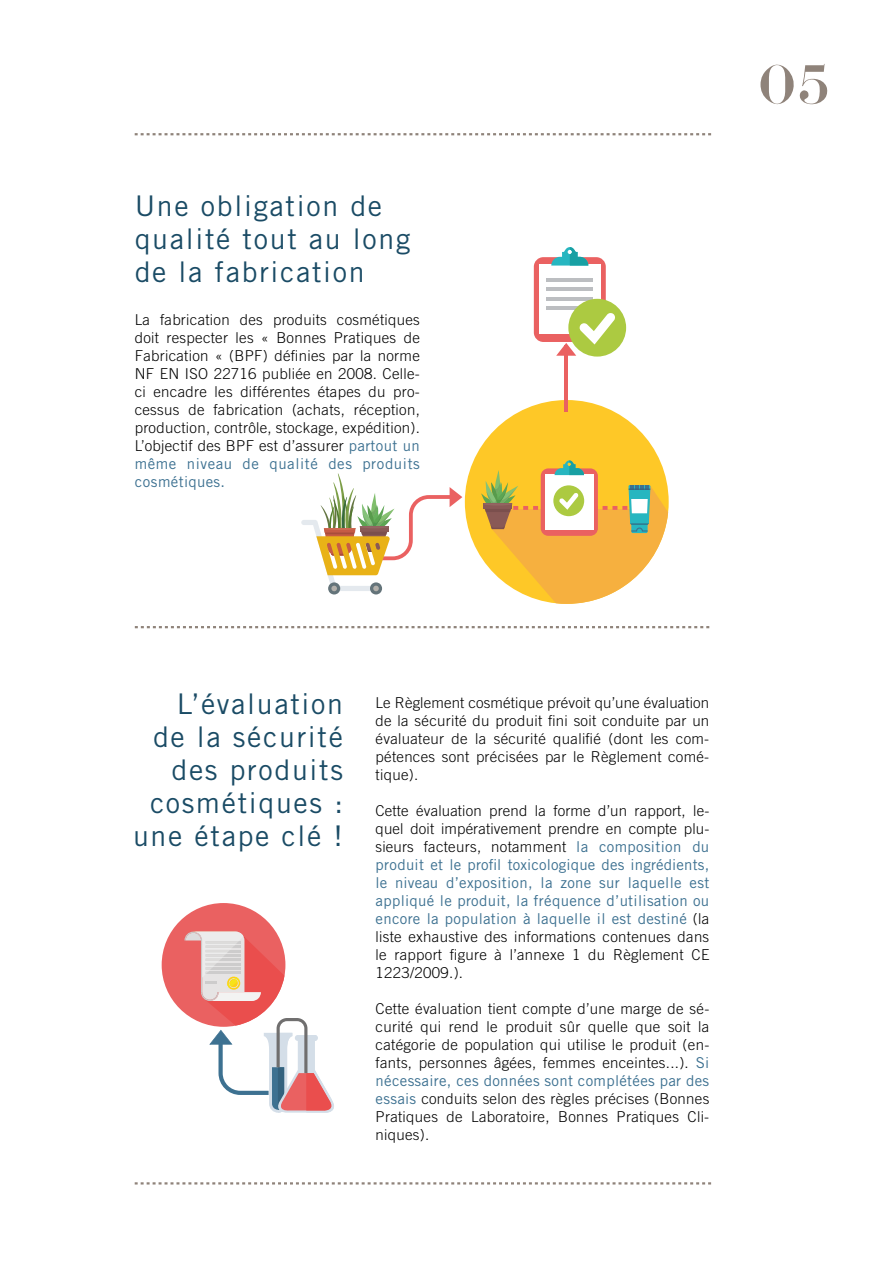
<style>
.page{position:relative;width:893px;height:1263px;background:#fff}
.page>*{position:absolute;margin:0;border:0;box-sizing:border-box;transform-origin:0 0}
.t1{font:52.5px "Adonis";color:#8f837a}
.t2{font:28.5px/33px "Trade Gothic";letter-spacing:.06em;color:#1a4b65}
.t3{font:300 15px/18px "Trade Gothic";letter-spacing:.02em;color:#000;text-align:justify}
.s1{font-weight:400;color:#3d7191}
</style>
<div class="page">
<svg style="left:135px;top:626px;width:574px;height:2px"></svg>
<svg style="left:135px;top:1182px;width:576px;height:2px"></svg>
<svg style="left:135px;top:133px;width:576px;height:2px"></svg>
<div style="left:162px;top:903px;width:123px;height:124px;background:#ea6161;border-radius:50%"></div>
<svg style="left:184px;top:932px;width:150px;height:181px"></svg>
<div style="left:465px;top:400px;width:204px;height:204px;background:#fec827;border-radius:50%"></div>
<hr style="left:564px;top:346px;width:4px;height:66px;background:#ea6161">
<div style="left:534px;top:257px;width:72px;height:85px;background:#ea6161;border-radius:10px"></div>
<div style="left:539px;top:264px;width:61px;height:70px;background:#fff"></div>
<svg style="left:551px;top:247px;width:37px;height:19px"></svg>
<hr style="left:546px;top:278px;width:46px;height:3px;background:#bcbec1">
<hr style="left:546px;top:288px;width:46px;height:3px;background:#bcbec1">
<hr style="left:546px;top:297px;width:47px;height:3px;background:#bcbec1">
<hr style="left:546px;top:306px;width:47px;height:4px;background:#bcbec1">
<div style="left:568px;top:299px;width:58px;height:58px;background:#acca41;border-radius:50%"></div>
<svg style="left:556px;top:312px;width:60px;height:44px"></svg>
<svg style="left:301px;top:473px;width:161px;height:121px"></svg>
<svg style="left:481px;top:460px;width:187px;height:144px"></svg>
<h2 class="t2" style="left:135px;top:189px;width:277px">Une obligation de qualité tout au long de la fabrication</h2>
<p class="t3" style="left:135px;top:310px;width:287px">La fabrication des produits cosmétiques doit respecter les « Bonnes Pratiques de Fabrication « (BPF) définies par la norme NF EN ISO 22716 publiée en 2008. Celle&shy;ci encadre les différentes étapes du pro&shy;cessus de fabrication (achats, réception, production, contrôle, stockage, expédition).<br>L’objectif des BPF est d’assurer <span class="s1">partout un même niveau de qualité des produits cosmétiques.</span></p>
<h1 class="t1" style="left:758px;top:54px;width:73px">05</h1>
<h2 class="t2" style="left:133px;top:687px;width:211px;text-align:right">L’évaluation<br>de la sécurité des produits cosmétiques : une étape clé !</h2>
<p class="t3" style="left:376px;top:694px;width:335px">Le Règlement cosmétique prévoit qu’une évaluation de la sécurité du produit fini soit conduite par un évaluateur de la sécurité qualifié (dont les com&shy;pétences sont précisées par le Règlement comé&shy;tique).</p>
<p class="t3" style="left:376px;top:802px;width:335px">Cette évaluation prend la forme d’un rapport, le&shy;quel doit impérativement prendre en compte plu&shy;sieurs facteurs, notamment <span class="s1">la composition du produit et le profil toxicologique des ingrédients, le niveau d’exposition, la zone sur laquelle est appliqué le produit, la fréquence d’utilisation ou encore la population à laquelle il est destiné</span> (la liste exhaustive des informations contenues dans le rapport figure à l’annexe 1 du Règlement CE 1223/2009.).</p>
<p class="t3" style="left:376px;top:1000px;width:335px">Cette évaluation tient compte d’une marge de sé&shy;curité qui rend le produit sûr quelle que soit la catégorie de population qui utilise le produit (en&shy;fants, personnes âgées, femmes enceintes...). <span class="s1">Si nécessaire, ces données sont complétées par des essais</span> conduits selon des règles précises (Bonnes Pratiques de Laboratoire, Bonnes Pratiques Cli&shy;niques).</p>
</div>
